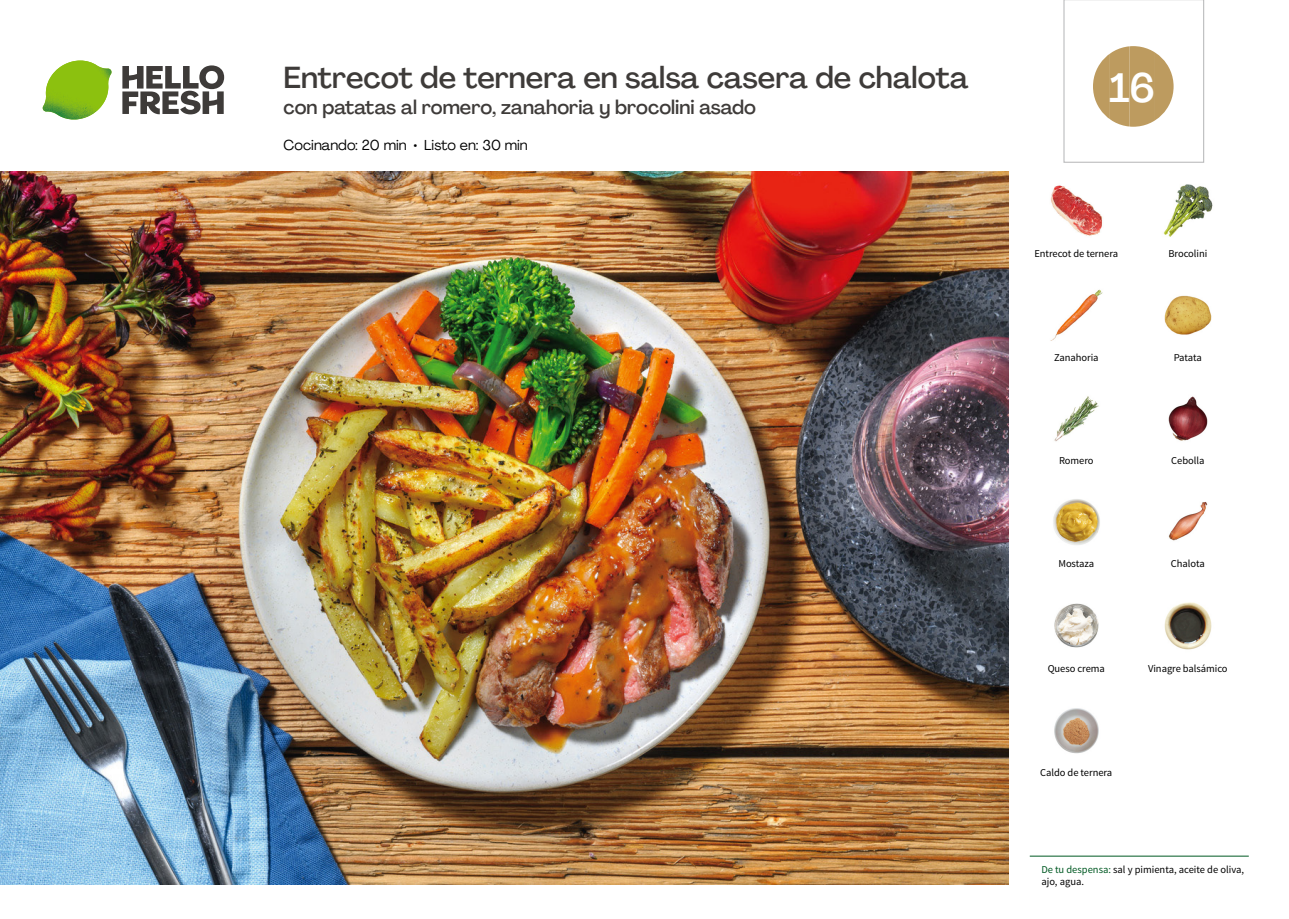
<style>
.page{position:relative;width:1289px;height:919px;background:#fff}
.page>*{position:absolute;margin:0;border:0;box-sizing:border-box;transform-origin:0 0}
.t1{font:500 40.5px "Agrandir";color:#fff}
.t2{font:500 30px "Agrandir";color:#3e3b39}
.t3{font:500 19.5px "Agrandir";color:#3e3b39}
.t4{font:14.25px "Agrandir";color:#000}
.t5{font:10.5px/12px "Source Sans Pro";letter-spacing:-.005em;color:#000}
.s1{color:#005923}
</style>
<div class="page">
<svg style="left:122px;top:65px;width:102px;height:49px"></svg>
<svg style="left:43px;top:60px;width:69px;height:60px"></svg>
<img style="left:80px;top:61px;width:31px;height:22px">
<img style="left:43px;top:61px;width:37px;height:48px">
<img style="left:0;top:172px;width:1008px;height:712px">
<hr style="left:1029px;top:855px;width:219px;height:1px;background:#005923">
<img style="left:1050px;top:185px;width:53px;height:51px">
<img style="left:1163px;top:184px;width:50px;height:53px">
<img style="left:1164px;top:295px;width:48px;height:40px">
<img style="left:1050px;top:289px;width:53px;height:52px">
<img style="left:1168px;top:396px;width:40px;height:45px">
<img style="left:1054px;top:396px;width:45px;height:46px">
<img style="left:1168px;top:502px;width:40px;height:39px">
<img style="left:1053px;top:499px;width:47px;height:46px">
<img style="left:1164px;top:602px;width:48px;height:48px">
<img style="left:1054px;top:603px;width:45px;height:45px">
<img style="left:1054px;top:708px;width:45px;height:46px">
<svg style="left:1063px;top:0;width:141px;height:163px"></svg>
<h2 class="t2" style="left:283px;top:59px;width:686px">Entrecot de ternera en salsa casera de chalota</h2>
<h3 class="t3" style="left:283px;top:95px;width:474px">con patatas al romero, zanahoria y brocolini asado</h3>
<h3 class="t4" style="left:283px;top:136px;width:246px">Cocinando: 20 min • Listo en: 30 min</h3>
<h1 class="t1" style="left:1109px;top:63px;width:47px">16</h1>
<p class="t5" style="left:1034px;top:247px;width:85px">Entrecot de ternera</p>
<p class="t5" style="left:1168px;top:247px;width:40px">Brocolini</p>
<p class="t5" style="left:1053px;top:352px;width:46px">Zanahoria</p>
<p class="t5" style="left:1173px;top:352px;width:30px">Patata</p>
<p class="t5" style="left:1058px;top:454px;width:36px">Romero</p>
<p class="t5" style="left:1171px;top:454px;width:35px">Cebolla</p>
<p class="t5" style="left:1058px;top:558px;width:37px">Mostaza</p>
<p class="t5" style="left:1170px;top:558px;width:35px">Chalota</p>
<p class="t5" style="left:1047px;top:662px;width:59px">Queso crema</p>
<p class="t5" style="left:1148px;top:662px;width:81px">Vinagre balsámico</p>
<p class="t5" style="left:1040px;top:767px;width:73px">Caldo de ternera</p>
<p class="t5" style="left:1041px;top:863px;width:204px"><span class="s1">De tu despensa:</span> sal y pimienta, aceite de oliva, ajo, agua.</p>
</div>
